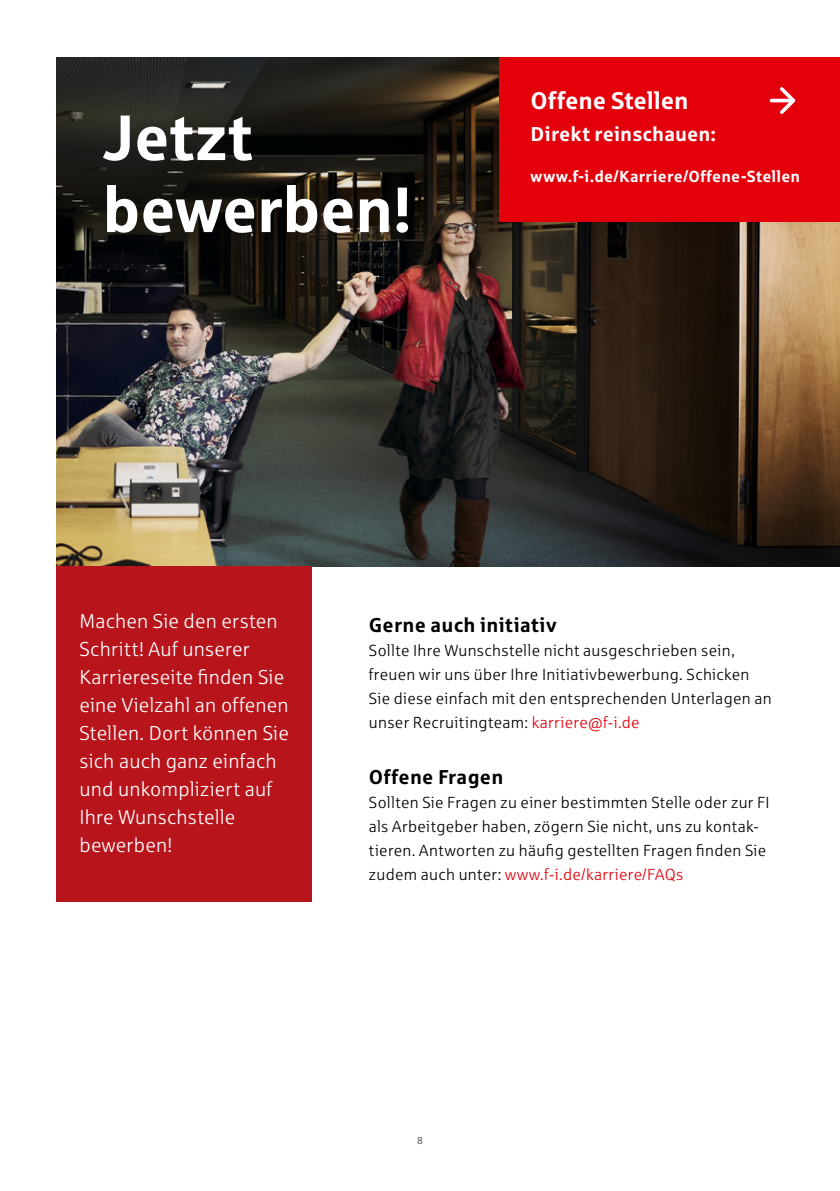
<style>
.page{position:relative;width:840px;height:1191px;background:#fff}
.page>*{position:absolute;margin:0;border:0;box-sizing:border-box;transform-origin:0 0}
.t1{font:700 64px/72px "Sparkasse Rg";letter-spacing:-.01em;color:#fff}
.t2{font:700 24px "Sparkasse Rg";letter-spacing:-.005em;color:#fff}
.t3{font:20px/28px "Sparkasse Lt";letter-spacing:.01em;color:#fff}
.t4{font:700 20px "Sparkasse Rg";letter-spacing:.015em;color:#000}
.t5{font:700 20px "Sparkasse Rg";letter-spacing:.005em;color:#fff}
.t6{font:16px/24px "Sparkasse Lt";letter-spacing:.02em;color:#000}
.t7{font:700 16px "Sparkasse Rg";letter-spacing:.015em;color:#fff}
.t8{font:10px "Sparkasse Rg";color:#626261}
.s1{color:#e3000b}
</style>
<div class="page">
<img style="left:57px;top:57px;width:782px;height:509px">
<div style="left:57px;top:566px;width:255px;height:336px;background:#b8141c"></div>
<div style="left:499px;top:57px;width:340px;height:164px;background:#e3000b"></div>
<svg style="left:776px;top:87px;width:20px;height:27px"></svg>
<hr style="left:771px;top:99px;width:22px;height:3px;background:#fff">
<h1 class="t1" style="left:102px;top:99px;width:311px">Jetzt bewerben!</h1>
<h2 class="t2" style="left:530px;top:85px;width:159px">Offene Stellen</h2>
<p class="t5" style="left:530px;top:121px;width:187px">Direkt reinschauen:</p>
<p class="t7" style="left:530px;top:166px;width:271px">www.f-i.de/Karriere/Offene-Stellen</p>
<p class="t3" style="left:79px;top:606px;width:211px">Machen Sie den ersten<br>Schritt! Auf unserer<br>Karriereseite finden Sie eine Vielzahl an offenen<br>Stellen. Dort können Sie sich auch ganz einfach und unkompliziert auf<br>Ihre Wunschstelle bewerben!</p>
<p class="t4" style="left:369px;top:612px;width:189px">Gerne auch initiativ</p>
<p class="t6" style="left:369px;top:638px;width:404px">Sollte Ihre Wunschstelle nicht ausgeschrieben sein, freuen wir uns über Ihre Initiativbewerbung. Schicken Sie diese einfach mit den entsprechenden Unterlagen an unser Recruitingteam: <span class="s1">karriere@f-i.de</span></p>
<p class="t4" style="left:369px;top:764px;width:136px">Offene Fragen</p>
<p class="t6" style="left:369px;top:790px;width:402px">Sollten Sie Fragen zu einer bestimmten Stelle oder zur FI als Arbeitgeber haben, zögern Sie nicht, uns zu kontak&shy;tieren. Antworten zu häufig gestellten Fragen finden Sie zudem auch unter: <span class="s1">www.f-i.de/karriere/FAQs</span></p>
<p class="t8" style="left:417px;top:1134px;width:7px">8</p>
</div>
